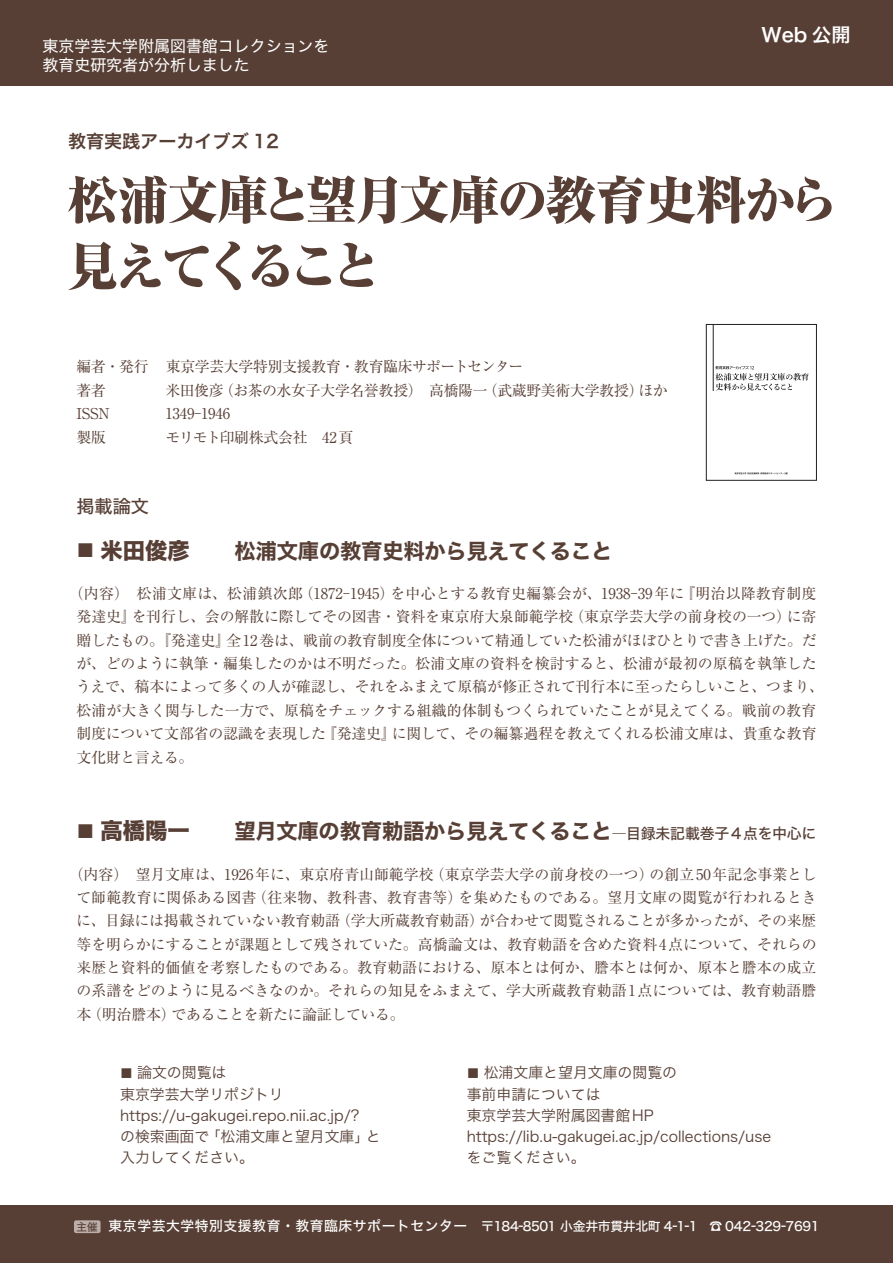
<style>
.page{position:relative;width:893px;height:1263px;background:#fff}
.page>*{position:absolute;margin:0;border:0;box-sizing:border-box;transform-origin:0 0}
.t1{font:800 expanded 51px/65.8px "Ryumin Pr 6";letter-spacing:-.065em;color:#573f35}
.t2{font:21.3px "Hira Kaku Std W7";letter-spacing:-.01em;color:#573f35}
.t3{font:19.2px "Hira Kaku Std W6";color:#fff}
.t4{font:18px "Hira Kaku Std W6";color:#573f35}
.t5{font:18px "Hira Kaku Std W5";color:#573f35}
.t6{font:15.9px/19.2px "Hira Kaku Std W4";color:#fff}
.t7{font:14.85px/23.4px "Ryumin Pr 6";letter-spacing:-.01em;color:#573f35}
.t8{font:14.85px/21.3px "Hira Kaku Std W3";color:#573f35}
.t9{font:12.75px "Hira Kaku Std W5";letter-spacing:-.02em;color:#fff}
.s1{font-family:"Hira Kaku Std W6";font-size:18px}
.s2{font-family:"Hira Kaku Std W8";font-size:22.35px}
.s3{font-family:"Hira Kaku Std W6";font-size:22.35px}
.s4{font-family:"Hira Kaku Std W5";font-size:14.85px}
.s5{font-size:12.75px}
.s6{font-size:10.65px;color:#573f35}
.s7{font-size:13.8px}
</style>
<div class="page">
<svg style="left:734px;top:472px;width:54px;height:2px"></svg>
<hr style="left:713px;top:324px;width:1px;height:67px;background:#231f20">
<svg style="left:715px;top:366px;width:94px;height:24px"></svg>
<div style="left:706px;top:324px;width:111px;height:156px;border:1px solid #231f20"></div>
<div style="left:0;top:0;width:893px;height:85px;background:#573f35"></div>
<div style="left:0;top:1205px;width:893px;height:58px;background:#573f35"></div>
<div style="left:74px;top:1220px;width:27px;height:13px;background:#bbaea8;border-radius:2px"></div>
<p class="t6" style="left:43px;top:37px;width:289px">東京学芸大学附属図書館コレクションを教育史研究者が分析しました</p>
<p class="t4" style="left:68px;top:127px;width:212px">教育実践アーカイブズ 12</p>
<p class="t3" style="left:761px;top:20px;width:90px">Web 公開</p>
<h1 class="t1" style="left:67px;top:166px;width:774px">松浦文庫と望月文庫の教育史料から見えてくること</h1>
<p class="t7" style="left:76px;top:354px;width:448px">編者・発行 東京学芸大学特別支援教育・教育臨床サポートセンター著者</p>
<p class="t7" style="left:166px;top:378px;width:503px">米田俊彦（お茶の水女子大学名誉教授）　高橋陽一（武蔵野美術大学教授）ほか</p>
<p class="t7" style="left:76px;top:401px;width:35px">ISSN</p>
<p class="t7" style="left:166px;top:401px;width:66px">1349-1946</p>
<p class="t7" style="left:76px;top:424px;width:31px">製版</p>
<p class="t7" style="left:165px;top:424px;width:189px">モリモト印刷株式会社　42頁</p>
<p class="t5" style="left:77px;top:493px;width:74px">掲載論文</p>
<h2 class="t2" style="left:77px;top:534px;width:537px"><span class="s1">■</span> <span class="s2">米田俊彦</span><span class="s3">　　</span>松浦文庫の教育史料から見えてくること</h2>
<p class="t7" style="left:76px;top:581px;width:749px;text-indent:-7px">（内容）　松浦文庫は、松浦鎮次郎（1872-1945）を中心とする教育史編纂会が、1938-39年に『明治以降教育制度発達史』を刊行し、会の解散に際してその図書・資料を東京府大泉師範学校（東京学芸大学の前身校の一つ）に寄贈したもの。『発達史』全12巻は、戦前の教育制度全体について精通していた松浦がほぼひとりで書き上げた。だが、どのように執筆・編集したのかは不明だった。松浦文庫の資料を検討すると、松浦が最初の原稿を執筆したうえで、稿本によって多くの人が確認し、それをふまえて原稿が修正されて刊行本に至ったらしいこと、つまり、松浦が大きく関与した一方で、原稿をチェックする組織的体制もつくられていたことが見えてくる。戦前の教育制度について文部省の認識を表現した『発達史』に関して、その編纂過程を教えてくれる松浦文庫は、貴重な教育文化財と言える。</p>
<h2 class="t2" style="left:77px;top:815px;width:741px"><span class="s1">■</span> <span class="s2">高橋陽一</span><span class="s3">　　</span>望月文庫の教育勅語から見えてくること<span class="s4">―目録未記載巻子4点を中心に</span></h2>
<p class="t7" style="left:76px;top:861px;width:742px;text-align:justify;text-indent:-8px">（内容）　望月文庫は、1926年に、東京府青山師範学校（東京学芸大学の前身校の一つ）の創立50年記念事業として師範教育に関係ある図書（往来物、教科書、教育書等）を集めたものである。望月文庫の閲覧が行われるときに、目録には掲載されていない教育勅語（学大所蔵教育勅語）が合わせて閲覧されることが多かったが、その来歴等を明らかにすることが課題として残されていた。高橋論文は、教育勅語を含めた資料4点について、それらの来歴と資料的価値を考察したものである。教育勅語における、原本とは何か、謄本とは何か、原本と謄本の成立の系譜をどのように見るべきなのか。それらの知見をふまえて、学大所蔵教育勅語1点については、教育勅語謄本（明治謄本）であることを新たに論証している。</p>
<p class="t8" style="left:120px;top:1062px;width:262px"><span class="s5">■</span> 論文の閲覧は<br>東京学芸大学リポジトリhttps://u-gakugei.repo.nii.ac.jp/?<br>の検索画面で「松浦文庫と望月文庫」と入力してください。</p>
<p class="t8" style="left:467px;top:1062px;width:306px"><span class="s5">■</span> 松浦文庫と望月文庫の閲覧の<br>事前申請については<br>東京学芸大学附属図書館HP　https://lib.u-gakugei.ac.jp/collections/useをご覧ください。</p>
<p class="t9" style="left:77px;top:1217px;width:745px"><span class="s6">主催</span> <span class="s7">東京学芸大学特別支援教育・教育臨床サポートセンター　</span>〒184-8501 小金井市貫井北町 4-1-1　☎ 042-329-7691</p>
</div>
